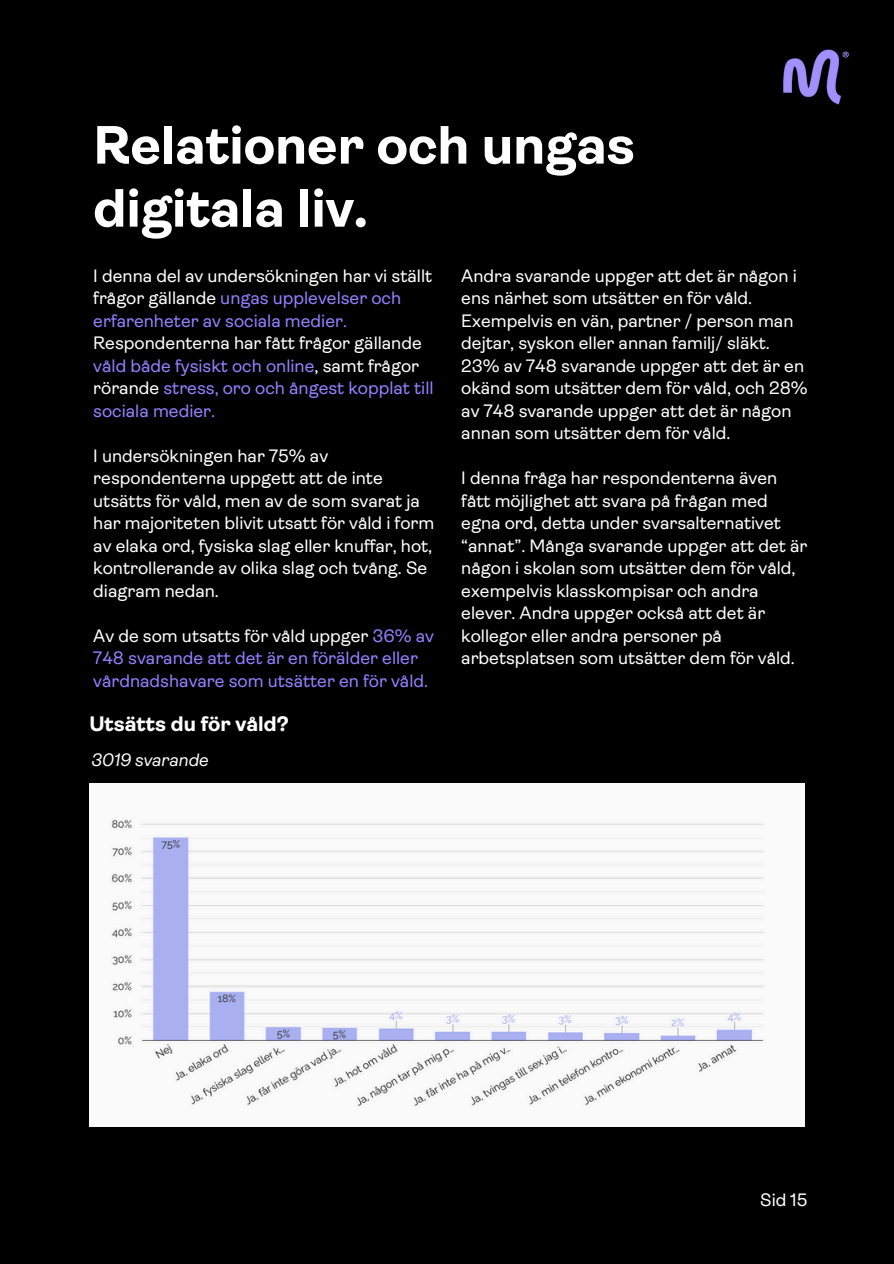
<style>
.page{position:relative;width:894px;height:1264px;background:#fff}
.page>*{position:absolute;margin:0;border:0;box-sizing:border-box;transform-origin:0 0}
.t1{font:700 54px/63px "Ambit";color:#fff}
.t2{font:700 21px "Ambit";color:#fff}
.t3{font:18px/22.5px "Ambit";color:#fff}
.t4{font:18px/22.5px "Ambit";color:#9580fe}
.t5{font:italic 18px "Ambit";color:#fff}
.s1{color:#fff}
</style>
<div class="page">
<div style="left:0;top:0;width:893px;height:1263px;background:#000001"></div>
<img style="left:783px;top:49px;width:66px;height:56px">
<img style="left:89px;top:784px;width:715px;height:342px">
<h2 class="t1" style="left:93px;top:119px;width:543px">Relationer och ungas digitala liv.</h2>
<p class="t4" style="left:93px;top:266px;width:342px"><span class="s1">I denna del av undersökningen har vi ställt frågor gällande</span> ungas upplevelser och erfarenheter av sociala medier.<br><span class="s1">Respondenterna har fått frågor gällande </span>våld både fysiskt och online<span class="s1">, samt frågor rörande</span> stress, oro och ångest kopplat till sociala medier.</p>
<p class="t3" style="left:93px;top:446px;width:342px">I undersökningen har 75% av respondenterna uppgett att de inte utsätts för våld, men av de som svarat ja har majoriteten blivit utsatt för våld i form av elaka ord, fysiska slag eller knuffar, hot, kontrollerande av olika slag och tvång. Se diagram nedan.</p>
<p class="t4" style="left:93px;top:626px;width:342px"><span class="s1">Av de som utsatts för våld uppger</span> 36% av<br>748 svarande att det är en förälder eller vårdnadshavare som utsätter en för våld.</p>
<p class="t2" style="left:89px;top:715px;width:201px">Utsätts du för våld?</p>
<p class="t5" style="left:92px;top:752px;width:119px">3019 svarande</p>
<p class="t3" style="left:461px;top:266px;width:348px">Andra svarande uppger att det är någon i ens närhet som utsätter en för våld.<br>Exempelvis en vän, partner / person man dejtar, syskon eller annan familj/ släkt.<br>23% av 748 svarande uppger att det är en okänd som utsätter dem för våld, och 28% av 748 svarande uppger att det är någon annan som utsätter dem för våld.</p>
<p class="t3" style="left:461px;top:468px;width:347px">I denna fråga har respondenterna även fått möjlighet att svara på frågan med egna ord, detta under svarsalternativet “annat”. Många svarande uppger att det är någon i skolan som utsätter dem för våld, exempelvis klasskompisar och andra elever. Andra uppger också att det är kollegor eller andra personer på arbetsplatsen som utsätter dem för våld.</p>
<p class="t3" style="left:760px;top:1190px;width:49px">Sid 15</p>
</div>
